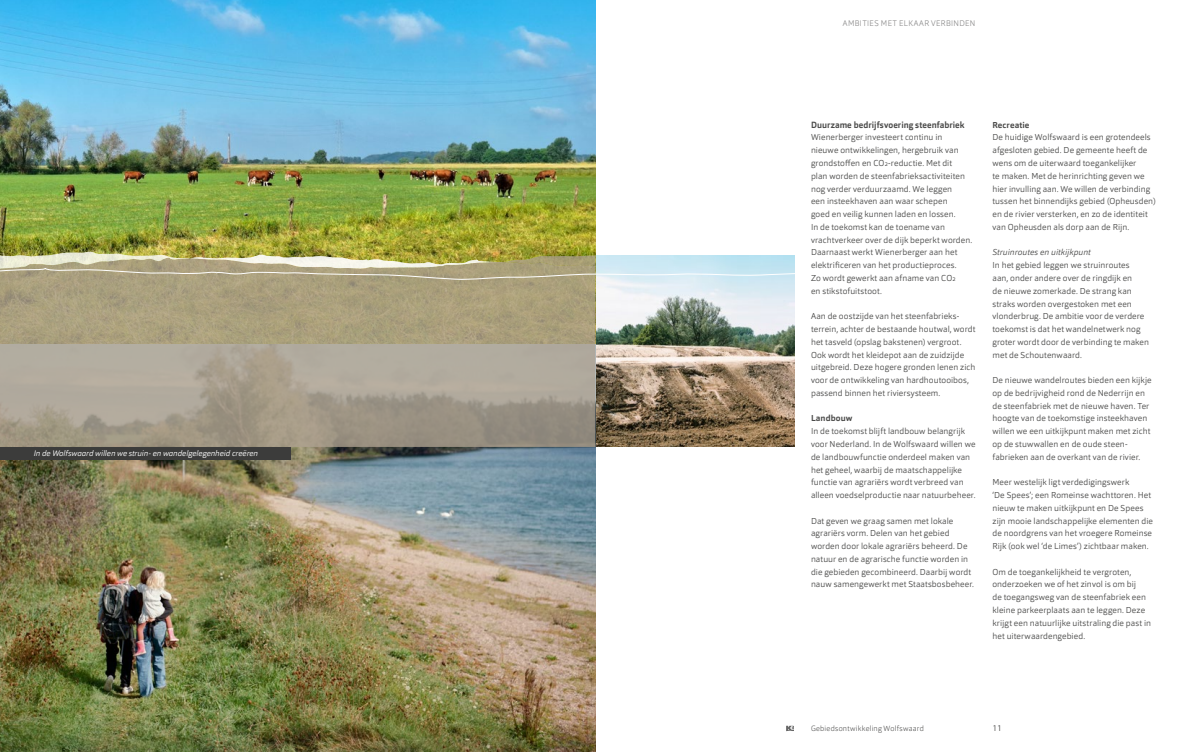
<style>
.page{position:relative;width:1191px;height:752px;background:#fff}
.page>*{position:absolute;margin:0;border:0;box-sizing:border-box;transform-origin:0 0}
.t1{font:700 8.9px "Orgon";letter-spacing:.01em;color:#4a4a49;scale:.95 1}
.t2{font:300 8.5px/12.8px "Orgon";letter-spacing:.005em;color:#4a4a49}
.t3{font:italic 300 8.5px "Orgon";letter-spacing:.005em;color:#4a4a49}
.t4{font:700 8.5px "Orgon";letter-spacing:.01em;color:#4a4a49}
.t5{font:italic 300 8px "Orgon";color:#fff}
.t6{font:200 8px "Orgon";letter-spacing:.025em;color:#7f7e7e}
.t7{font:200 7.5px "Orgon";letter-spacing:.01em;color:#4a4a49}
</style>
<div class="page">
<svg style="left:786px;top:725px;width:8px;height:5px"></svg>
<img style="left:595px;top:280px;width:199px;height:166px">
<img style="left:0;top:0;width:595px;height:751px">
<svg style="left:0;top:280px;width:595px;height:166px;background:#a89f89"></svg>
<svg style="left:0;top:251px;width:795px;height:29px;background:#bdbe9e"></svg>
<div style="left:0;top:446px;width:291px;height:13px;background:#3c3c3b"></div>
<p class="t5" style="left:34px;top:447px;width:226px">In de Wolfswaard willen we struin- en wandelgelegenheid creëren</p>
<p class="t6" style="left:843px;top:18px;width:134px">AMBITIES MET ELKAAR VERBINDEN</p>
<p class="t1" style="left:811px;top:119px;width:163px">Duurzame bedrijfsvoering steenfabriek</p>
<p class="t2" style="left:811px;top:131px;width:163px">Wienerberger investeert continu in<br>nieuwe ontwikkelingen, hergebruik van grondstoffen en CO2-reductie. Met dit<br>plan worden de steenfabrieksactiviteiten nog verder verduurzaamd. We leggen<br>een insteekhaven aan waar schepen<br>goed en veilig kunnen laden en lossen.<br>In de toekomst kan de toename van vrachtverkeer over de dijk beperkt worden.<br>Daarnaast werkt Wienerberger aan het elektrificeren van het productieproces.<br>Zo wordt gewerkt aan afname van CO2<br>en stikstofuitstoot.</p>
<p class="t2" style="left:811px;top:310px;width:166px">Aan de oostzijde van het steenfabrieks&shy;terrein, achter de bestaande houtwal, wordt het tasveld (opslag bakstenen) vergroot.<br>Ook wordt het kleidepot aan de zuidzijde uitgebreid. Deze hogere gronden lenen zich voor de ontwikkeling van hardhoutooibos, passend binnen het riviersysteem.</p>
<p class="t4" style="left:811px;top:413px;width:43px">Landbouw</p>
<p class="t2" style="left:811px;top:424px;width:166px">In de toekomst blijft landbouw belangrijk voor Nederland. In de Wolfswaard willen we de landbouwfunctie onderdeel maken van het geheel, waarbij de maatschappelijke functie van agrariërs wordt verbreed van alleen voedselproductie naar natuurbeheer.</p>
<p class="t2" style="left:811px;top:514px;width:164px">Dat geven we graag samen met lokale agrariërs vorm. Delen van het gebied worden door lokale agrariërs beheerd. De natuur en de agrarische functie worden in die gebieden gecombineerd. Daarbij wordt nauw samengewerkt met Staatsbosbeheer.</p>
<p class="t4" style="left:992px;top:119px;width:39px">Recreatie</p>
<p class="t2" style="left:992px;top:131px;width:165px">De huidige Wolfswaard is een grotendeels afgesloten gebied. De gemeente heeft de wens om de uiterwaard toegankelijker<br>te maken. Met de herinrichting geven we hier invulling aan. We willen de verbinding tussen het binnendijks gebied (Opheusden) en de rivier versterken, en zo de identiteit van Opheusden als dorp aan de Rijn.</p>
<p class="t3" style="left:992px;top:247px;width:100px">Struinroutes en uitkijkpunt</p>
<p class="t2" style="left:992px;top:259px;width:158px">In het gebied leggen we struinroutes<br>aan, onder andere over de ringdijk en<br>de nieuwe zomerkade. De strang kan straks worden overgestoken met een vlonderbrug. De ambitie voor de verdere toekomst is dat het wandelnetwerk nog groter wordt door de verbinding te maken met de Schoutenwaard.</p>
<p class="t2" style="left:992px;top:373px;width:161px">De nieuwe wandelroutes bieden een kijkje op de bedrijvigheid rond de Nederrijn en de steenfabriek met de nieuwe haven. Ter hoogte van de toekomstige insteekhaven willen we een uitkijkpunt maken met zicht op de stuwwallen en de oude steen&shy;fabrieken aan de overkant van de rivier.</p>
<p class="t2" style="left:992px;top:475px;width:162px">Meer westelijk ligt verdedigingswerk<br>‘De Spees’; een Romeinse wachttoren. Het nieuw te maken uitkijkpunt en De Spees zijn mooie landschappelijke elementen die de noordgrens van het vroegere Romeinse Rijk (ook wel ‘de Limes’) zichtbaar maken.</p>
<p class="t2" style="left:992px;top:565px;width:160px">Om de toegankelijkheid te vergroten, onderzoeken we of het zinvol is om bij<br>de toegangsweg van de steenfabriek een kleine parkeerplaats aan te leggen. Deze krijgt een natuurlijke uitstraling die past in het uiterwaardengebied.</p>
<p class="t7" style="left:811px;top:723px;width:115px">Gebiedsontwikkeling Wolfswaard</p>
<p class="t2" style="left:992px;top:721px;width:11px">11</p>
</div>
